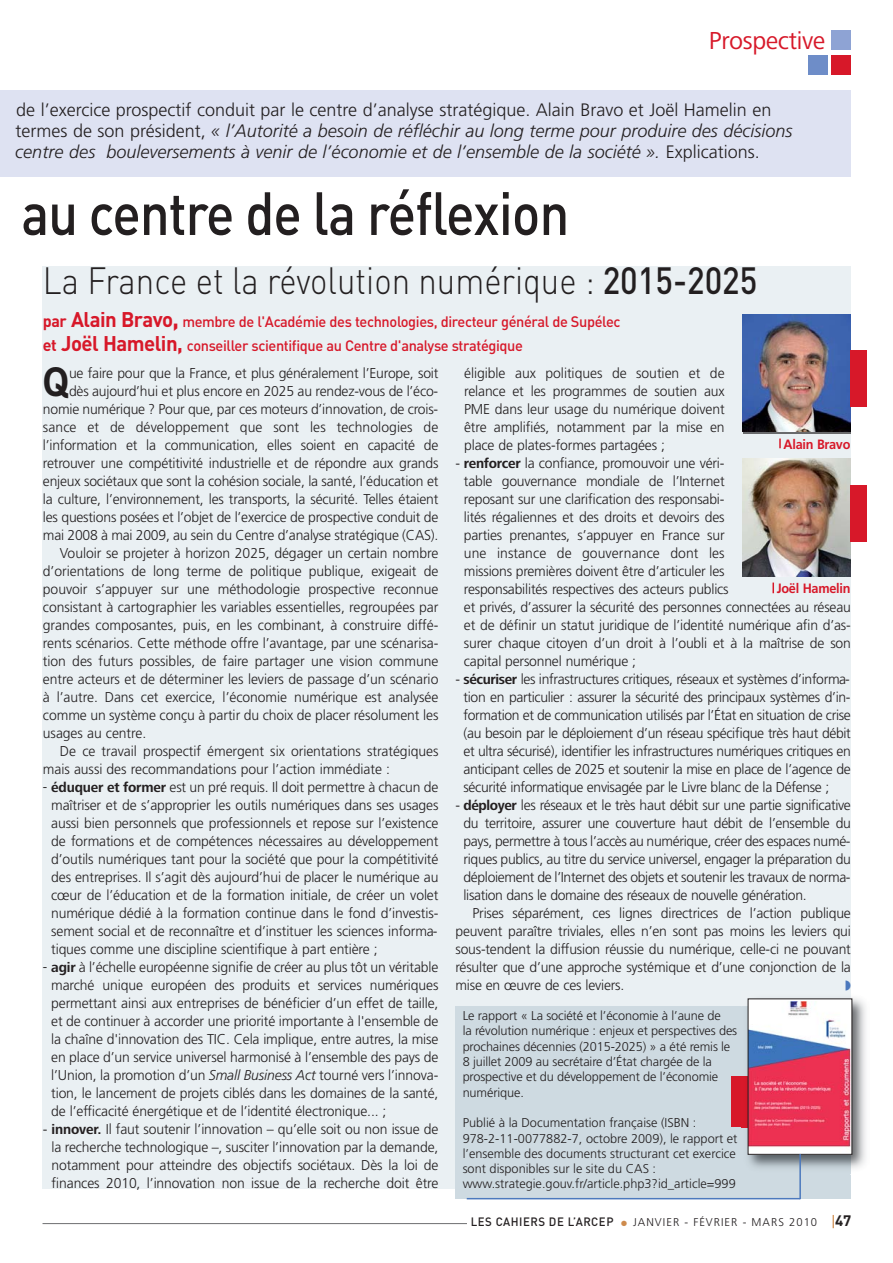
<style>
.page{position:relative;width:893px;height:1263px;background:#fff}
.page>*{position:absolute;margin:0;border:0;box-sizing:border-box;transform-origin:0 0}
.t1{font:500 60px "DIN";letter-spacing:-.02em;color:#231f20;scale:.88 1}
.t2{font:700 39.45px "News Gothic BT";color:#231f20}
.t3{font:300 37.5px "DIN";color:#231f20;scale:.88 1}
.t4{font:25.5px "Frutiger Next LT";letter-spacing:-.015em;color:#d71829}
.t5{font:italic 300 18px/21px "Frutiger LT Std";color:#231f20}
.t6{font:500 15px/24px "DIN";letter-spacing:-.025em;color:#d71829}
.t7{font:700 15px "DIN";color:#231f20}
.LI_Label{font:300 14.25px/18px "Frutiger LT Std";letter-spacing:-.015em;color:#231f20;text-align:justify}
.t8{font:700 13.5px "Frutiger LT Std";letter-spacing:-.02em;color:#d71829;scale:.94 1}
.t9{font:300 12.75px/15.3px "Frutiger LT Std";letter-spacing:-.01em;color:#231f20}
.t10{font:300 11.25px "Frutiger LT Std";letter-spacing:.09em;color:#231f20}
.s1{font-style:normal}
.s2{font-weight:500}
.s3{font-weight:700;font-size:16.5px}
.s4{font-weight:700;font-size:21px}
.s5{font-weight:700;font-size:24px}
.s6{font-family:"Frutiger Next LT";font-weight:400}
.s7{font-family:"Frutiger Next LT";font-weight:700}
.s8{font-style:italic}
.s9{font-family:"DIN";font-weight:500;font-size:12px}
.s10{color:#ce8b4d}
</style>
<div class="page">
<div style="left:43px;top:267px;width:808px;height:922px;background:#eaf0f3"></div>
<div style="left:456px;top:1006px;width:395px;height:193px;background:#cedae1"></div>
<div style="left:0;top:90px;width:850px;height:86px;background:#dee2f2"></div>
<div style="left:831px;top:31px;width:20px;height:19px;background:#8ea3d4"></div>
<div style="left:808px;top:55px;width:20px;height:20px;background:#6e8dc8"></div>
<div style="left:831px;top:55px;width:20px;height:20px;background:#d71829"></div>
<div style="left:731px;top:1076px;width:38px;height:51px;background:#d71829"></div>
<img style="left:741px;top:997px;width:125px;height:172px">
<img style="left:741px;top:1076px;width:7px;height:51px">
<img style="left:750px;top:1002px;width:100px;height:151px">
<hr style="left:43px;top:1223px;width:424px;height:1px;background:#6d6e70">
<div style="left:743px;top:318px;width:107px;height:116px;background:linear-gradient(to right,#696a6c,#696a6c)"></div>
<img style="left:743px;top:315px;width:107px;height:116px">
<img style="left:743px;top:459px;width:107px;height:118px">
<hr style="left:799px;top:1154px;width:2px;height:45px;background:#4c79bd">
<hr style="left:467px;top:1198px;width:333px;height:1px;background:#4c79bd">
<div style="left:850px;top:485px;width:17px;height:56px;background:#d71829"></div>
<div style="left:850px;top:351px;width:17px;height:56px;background:#d71829"></div>
<svg style="left:779px;top:439px;width:2px;height:9px"></svg>
<svg style="left:772px;top:583px;width:2px;height:10px"></svg>
<h3 class="t4" style="left:709px;top:31px;width:118px">Prospective</h3>
<p class="t5" style="left:15px;top:101px;width:779px"><span class="s1">de l’exercice prospectif conduit par le centre d’analyse stratégique. Alain Bravo et Joël Hamelin en termes de son président,</span> « l’Autorité a besoin de réfléchir au long terme pour produire des décisions centre des bouleversements à venir de l’économie et de l’ensemble de la société ». <span class="s1">Explications.</span></p>
<h1 class="t1" style="left:21px;top:192px;width:624px">au centre de la réflexion</h1>
<h3 class="t3" style="left:43px;top:268px;width:813px">La France et la révolution numérique : <span class="s2">2015-2025</span></h3>
<p class="t6" style="left:43px;top:312px;width:579px"><span class="s3">par</span> <span class="s4">Alain Bravo</span><span class="s5">,</span> membre de l'Académie des technologies, directeur général de Supélec <span class="s3">et</span> <span class="s4">Joël Hamelin,</span> conseiller scientifique au Centre d'analyse stratégique</p>
<p class="t2" style="left:43px;top:367px;width:28px">Q</p>
<p class="LI_Label" style="left:69px;top:365px;width:371px">ue faire pour que la France, et plus généralement l’Europe, soit dès aujourd’hui et plus encore en 2025 au rendez-vous de l’éco-</p>
<p class="LI_Label" style="left:43px;top:401px;width:397px">nomie numérique ? Pour que, par ces moteurs d’innovation, de crois-</p>
<p class="LI_Label" style="left:43px;top:419px;width:35px">sance</p>
<p class="LI_Label" style="left:43px;top:419px;width:397px;text-indent:45px">et de développement que sont les technologies de l’information et la communication, elles soient en capacité de retrouver une compétitivité industrielle et de répondre aux grands enjeux sociétaux que sont la cohésion sociale, la santé, l’éducation et la culture, l’environnement, les transports, la sécurité. Telles étaient les questions posées et l’objet de l’exercice de prospective conduit de mai 2008 à mai 2009, au sein du Centre d’analyse stratégique (CAS).</p>
<p class="LI_Label" style="left:43px;top:545px;width:397px;text-indent:17px">Vouloir se projeter à horizon 2025, dégager un certain nombre d’orientations de long terme de politique publique, exigeait de pouvoir s’appuyer sur une méthodologie prospective reconnue consistant à cartographier les variables essentielles, regroupées par grandes composantes, puis, en les combinant, à construire diffé-</p>
<p class="LI_Label" style="left:43px;top:635px;width:397px">rents scénarios. Cette méthode offre l’avantage, par une scénarisa-</p>
<p class="LI_Label" style="left:43px;top:653px;width:397px">tion des futurs possibles, de faire partager une vision commune</p>
<p class="LI_Label" style="left:43px;top:671px;width:397px">entre acteurs et de déterminer les leviers de passage d’un scénario à l’autre. Dans cet exercice, l’économie numérique est analysée comme un système conçu à partir du choix de placer résolument les usages au centre.</p>
<p class="LI_Label" style="left:43px;top:743px;width:397px;text-indent:17px">De ce travail prospectif émergent six orientations stratégiques mais aussi des recommandations pour l’action immédiate :</p>
<p class="LI_Label" style="left:43px;top:779px;width:397px"><span class="s6">-</span> <span class="s7">éduquer et former</span> est un pré requis. Il doit permettre à chacun de</p>
<p class="LI_Label" style="left:51px;top:797px;width:389px">maîtriser et de s’approprier les outils numériques dans ses usages aussi bien personnels que professionnels et repose sur l’existence de formations et de compétences nécessaires au développement d’outils numériques tant pour la société que pour la compétitivité des entreprises. Il s’agit dès aujourd’hui de placer le numérique au cœur de l’éducation et de la formation initiale, de créer un volet numérique dédié à la formation continue dans le fond d’investis - sement social et de reconnaître et d’instituer les sciences informa&shy;tiques comme une discipline scientifique à part entière ;</p>
<p class="LI_Label" style="left:43px;top:959px;width:397px"><span class="s6">-</span> <span class="s7">agir</span> à l’échelle européenne signifie de créer au plus tôt un véritable</p>
<p class="LI_Label" style="left:51px;top:977px;width:389px">marché unique européen des produits et services numériques permettant ainsi aux entreprises de bénéficier d’un effet de taille, et de continuer à accorder une priorité importante à l'ensemble de la chaîne d'innovation des TIC. Cela implique, entre autres, la mise en place d’un service universel harmonisé à l’ensemble des pays de l’Union, la promotion d’un <span class="s8">Small Business Act</span> tourné vers l’innova&shy;tion, le lancement de projets ciblés dans les domaines de la santé, de l’efficacité énergétique et de l’identité électronique... ;</p>
<p class="LI_Label" style="left:43px;top:1121px;width:397px">- <span class="s7">innover.</span> Il faut soutenir l’innovation – qu’elle soit ou non issue de</p>
<p class="LI_Label" style="left:52px;top:1139px;width:388px">la recherche technologique –, susciter l’innovation par la demande, notamment pour atteindre des objectifs sociétaux. Dès la loi de finances 2010, l’innovation non issue de la recherche doit être</p>
<p class="LI_Label" style="left:464px;top:365px;width:262px">éligible aux politiques de soutien et de relance et les programmes de soutien aux PME dans leur usage du numérique doivent être amplifiés, notamment par la mise en place de plates-formes partagées ;</p>
<p class="LI_Label" style="left:455px;top:455px;width:270px">- <span class="s7">renforcer</span> la confiance, promouvoir une véri-</p>
<p class="LI_Label" style="left:464px;top:473px;width:389px;text-align:left">table gouvernance mondiale de l’Internet<br>reposant sur une clarification des responsabi-<br>lités régaliennes et des droits et devoirs des<br>parties prenantes, s’appuyer en France sur<br>une instance de gouvernance dont les<br>missions premières doivent être d’articuler les<br>responsabilités respectives des acteurs publics<br>et privés, d’assurer la sécurité des personnes connectées au réseau et de définir un statut juridique de l’identité numérique afin d’as&shy;surer chaque citoyen d’un droit à l’oubli et à la maîtrise de son capital personnel numérique ;</p>
<p class="LI_Label" style="left:455px;top:671px;width:396px">- <span class="s7">sécuriser</span> les infrastructures critiques, réseaux et systèmes d’informa-</p>
<p class="LI_Label" style="left:463px;top:689px;width:389px">tion en particulier : assurer la sécurité des principaux systèmes d’in&shy;formation et de communication utilisés par l’État en situation de crise (au besoin par le déploiement d’un réseau spécifique très haut débit et ultra sécurisé), identifier les infrastructures numériques critiques en anticipant celles de 2025 et soutenir la mise en place de l’agence de sécurité informatique envisagée par le Livre blanc de la Défense ;</p>
<p class="LI_Label" style="left:455px;top:797px;width:397px">- <span class="s7">déployer</span> les réseaux et le très haut débit sur une partie significative</p>
<p class="LI_Label" style="left:463px;top:815px;width:389px">du territoire, assurer une couverture haut débit de l’ensemble du pays, permettre à tous l’accès au numérique, créer des espaces numé&shy;riques publics, au titre du service universel, engager la préparation du déploiement de l’Internet des objets et soutenir les travaux de norma&shy;lisation dans le domaine des réseaux de nouvelle génération.</p>
<p class="LI_Label" style="left:455px;top:905px;width:397px;text-indent:17px">Prises séparément, ces lignes directrices de l’action publique peuvent paraître triviales, elles n’en sont pas moins les leviers qui sous-tendent la diffusion réussie du numérique, celle-ci ne pouvant résulter que d’une approche systémique et d’une conjonction de la mise en œuvre de ces leviers.</p>
<p class="t8" style="left:783px;top:438px;width:73px">Alain Bravo</p>
<p class="t8" style="left:777px;top:583px;width:80px">Joël Hamelin</p>
<p class="t9" style="left:463px;top:1009px;width:276px">Le rapport « La société et l’économie à l’aune de<br>la révolution numérique : enjeux et perspectives des prochaines décennies (2015-2025) » a été remis le 8 juillet 2009 au secrétaire d’État chargée de la prospective et du développement de l’économie numérique.</p>
<p class="t9" style="left:463px;top:1116px;width:276px">Publié à la Documentation française (ISBN :<br>978-2-11-0077882-7, octobre 2009), le rapport et l’ensemble des documents structurant cet exercice sont disponibles sur le site du CAS :</p>
<p class="t9" style="left:463px;top:1177px;width:275px">www.strategie.gouv.fr/article.php3?id_article=999</p>
<p class="t10" style="left:471px;top:1217px;width:366px"><span class="s9">LES CAHIERS DE L’ARCEP</span> <span class="s10">●</span> JANVIER - FÉVRIER - MARS 2010 <span class="s10">❘</span></p>
<p class="t7" style="left:835px;top:1215px;width:18px">47</p>
</div>
